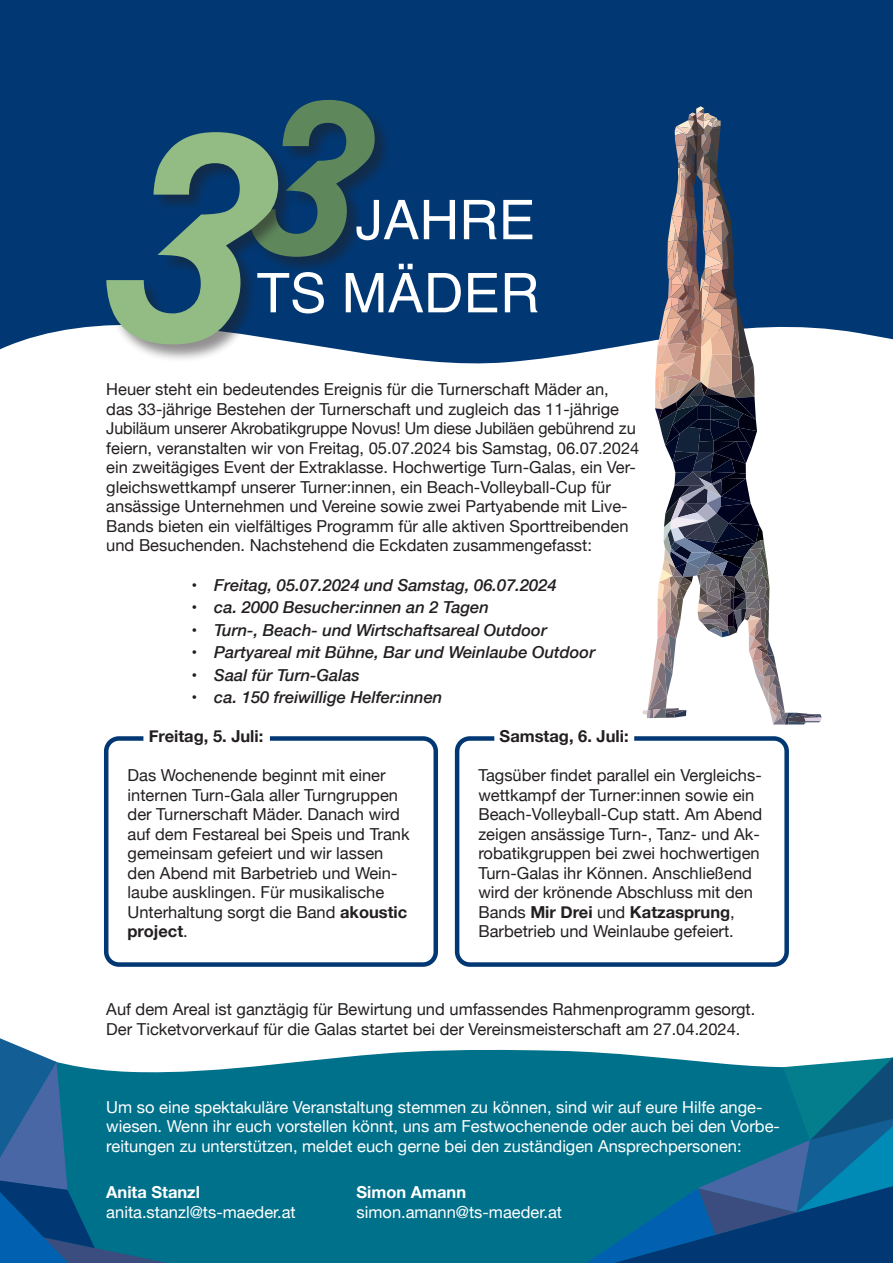
<style>
.page{position:relative;width:893px;height:1263px;background:#fff}
.page>*{position:absolute;margin:0;border:0;box-sizing:border-box;transform-origin:0 0}
.t1{font:54.75px/73.1px "Helvetica";color:#fff;text-align:right}
.t2{font:16.5px/19.5px "Helvetica Neue";color:#231f20}
.t3{font:16.5px/19.5px "Helvetica Neue";color:#fff}
.t4{font:italic 500 16.5px "Helvetica Neue";color:#231f20}
.t5{font:700 16.5px "Helvetica Neue";color:#231f20}
.t6{font:700 16.5px "Helvetica Neue";color:#fff}
.s1{font-weight:400;font-style:normal}
.s2{font-weight:700}
</style>
<div class="page">
<svg style="left:109px;top:951px;width:675px;height:312px;fill:#00718b"></svg>
<div style="left:104px;top:736px;width:334px;height:231px;border:4px solid #013874;border-radius:13px"></div>
<div style="left:455px;top:736px;width:334px;height:231px;border:4px solid #013874;border-radius:13px"></div>
<div style="left:0;top:0;width:893px;height:364px;background:#013874"></div>
<div style="left:247px;top:99px;width:146px;height:176px;background:#231f20;opacity:.5"></div>
<div style="left:106px;top:131px;width:190px;height:231px;background:#231f20;opacity:.5"></div>
<svg style="left:106px;top:100px;width:269px;height:244px;background:#336173"></svg>
<svg style="left:642px;top:106px;width:180px;height:618px"></svg>
<svg style="left:586px;top:1057px;width:307px;height:206px;background:#0d678e"></svg>
<svg style="left:0;top:1038px;width:168px;height:225px;background:#29769b"></svg>
<h1 class="t1" style="left:256px;top:185px;width:285px">JAHRE<br>TS MÄDER</h1>
<p class="t2" style="left:106px;top:380px;width:535px">Heuer steht ein bedeutendes Ereignis für die Turnerschaft Mäder an, das 33-jährige Bestehen der Turnerschaft und zugleich das 11-jährige Jubiläum unserer Akrobatikgruppe Novus! Um diese Jubiläen gebührend zu feiern, veranstalten wir von Freitag, 05.07.2024 bis Samstag, 06.07.2024 ein zweitägiges Event der Extraklasse. Hochwertige Turn-Galas, ein Ver&shy;gleichswettkampf unserer Turner:innen, ein Beach-Volleyball-Cup für ansässige Unternehmen und Vereine sowie zwei Partyabende mit Live-Bands bieten ein vielfältiges Programm für alle aktiven Sporttreibenden und Besuchenden. Nachstehend die Eckdaten zusammengefasst:</p>
<p class="t4" style="left:191px;top:571px;width:367px"><span class="s1">•</span> Freitag, 05.07.2024 und Samstag, 06.07.2024</p>
<p class="t4" style="left:191px;top:593px;width:299px"><span class="s1">•</span> ca. 2000 Besucher:innen an 2 Tagen</p>
<p class="t4" style="left:191px;top:616px;width:357px"><span class="s1">•</span> Turn-, Beach- und Wirtschaftsareal Outdoor</p>
<p class="t4" style="left:191px;top:638px;width:406px"><span class="s1">•</span> Partyareal mit Bühne, Bar und Weinlaube Outdoor</p>
<p class="t4" style="left:191px;top:661px;width:170px"><span class="s1">•</span> Saal für Turn-Galas</p>
<p class="t4" style="left:191px;top:683px;width:253px"><span class="s1">•</span> ca. 150 freiwillige Helfer:innen</p>
<p class="t5" style="left:149px;top:723px;width:116px">Freitag, 5. Juli:</p>
<p class="t2" style="left:128px;top:766px;width:284px">Das Wochenende beginnt mit einer internen Turn-Gala aller Turngruppen der Turnerschaft Mäder. Danach wird auf dem Festareal bei Speis und Trank gemeinsam gefeiert und wir lassen den Abend mit Barbetrieb und Wein&shy;laube ausklingen. Für musikalische Unterhaltung sorgt die Band <span class="s2">akoustic project</span>.</p>
<p class="t5" style="left:500px;top:723px;width:130px">Samstag, 6. Juli:</p>
<p class="t2" style="left:478px;top:766px;width:285px">Tagsüber findet parallel ein Vergleichs&shy;wettkampf der Turner:innen sowie ein Beach-Volleyball-Cup statt. Am Abend zeigen ansässige Turn-, Tanz- und Ak&shy;robatikgruppen bei zwei hochwertigen Turn-Galas ihr Können. Anschließend wird der krönende Abschluss mit den Bands <span class="s2">Mir Drei</span> und <span class="s2">Katzasprung</span>, Barbetrieb und Weinlaube gefeiert.</p>
<p class="t2" style="left:106px;top:1000px;width:650px">Auf dem Areal ist ganztägig für Bewirtung und umfassendes Rahmenprogramm gesorgt.<br>Der Ticketvorverkauf für die Galas startet bei der Vereinsmeisterschaft am 27.04.2024.</p>
<p class="t3" style="left:106px;top:1098px;width:675px">Um so eine spektakuläre Veranstaltung stemmen zu können, sind wir auf eure Hilfe ange&shy;wiesen. Wenn ihr euch vorstellen könnt, uns am Festwochenende oder auch bei den Vorbe&shy;reitungen zu unterstützen, meldet euch gerne bei den zuständigen Ansprechpersonen:</p>
<p class="t6" style="left:106px;top:1179px;width:95px">Anita Stanzl</p>
<p class="t3" style="left:106px;top:1203px;width:191px">anita.stanzl@ts-maeder.at</p>
<p class="t6" style="left:357px;top:1179px;width:111px">Simon Amann</p>
<p class="t3" style="left:357px;top:1203px;width:207px">simon.amann@ts-maeder.at</p>
</div>
